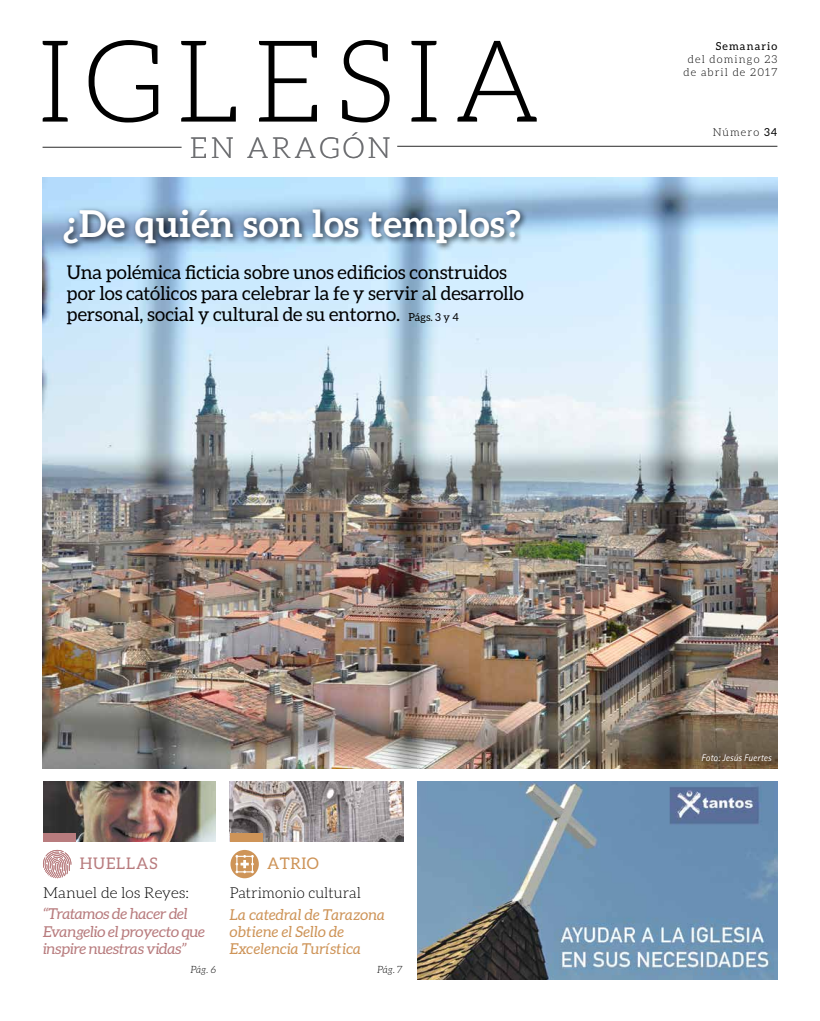
<style>
.page{position:relative;width:820px;height:1021px;background:#fff}
.page>*{position:absolute;margin:0;border:0;box-sizing:border-box;transform-origin:0 0}
.t1{font:300 114px "Aleo";letter-spacing:.1em;color:#000}
.t2{font:700 37px "Aleo";letter-spacing:.01em;color:#fff}
.t3{font:300 29px "Aleo";letter-spacing:.1em;color:#6d6e71}
.t4{font:19px/21px "Aleo";letter-spacing:-.01em;color:#000}
.t5{font:16px "Aleo";letter-spacing:.05em;color:#b87c7e}
.t6{font:16px "Aleo";letter-spacing:.025em;color:#ce9458}
.t7{font:italic 15px/17.3px "Aleo";letter-spacing:-.02em;color:#b87c7e;scale:1.04 1}
.t8{font:italic 15px/17.3px "Aleo";letter-spacing:.01em;color:#ce9458}
.t9{font:300 15px "Aleo";color:#000}
.t10{font:300 15px "Aleo";color:#000;scale:1.04 1}
.t11{font:300 11px/13.2px "Aleo";letter-spacing:.1em;color:#000;text-align:center}
.t12{font:11px "Aleo";letter-spacing:.1em;color:#000}
.t13{font:italic 300 10px "Aleo";letter-spacing:-.01em;color:#000}
.t14{font:italic 9.5px "Rotis Sans Serif";letter-spacing:.01em;color:#fff}
.s1{font-size:11px}
.s2{font-weight:400}
</style>
<div class="page">
<hr style="left:43px;top:147px;width:138px;height:1px;background:#000">
<hr style="left:397px;top:146px;width:380px;height:1px;background:#000">
<img style="left:43px;top:177px;width:734px;height:591px">
<div style="left:60px;top:205px;width:468px;height:46px;background:#000;opacity:.75"></div>
<img style="left:230px;top:781px;width:173px;height:61px">
<div style="left:230px;top:833px;width:33px;height:9px;background:#ce9458"></div>
<svg style="left:230px;top:849px;width:29px;height:29px"></svg>
<img style="left:43px;top:781px;width:173px;height:61px">
<div style="left:43px;top:833px;width:33px;height:9px;background:#b87c7e"></div>
<svg style="left:43px;top:849px;width:28px;height:29px"></svg>
<img style="left:417px;top:781px;width:360px;height:198px">
<h1 class="t1" style="left:37px;top:20px;width:505px">IGLESIA</h1>
<h3 class="t3" style="left:190px;top:132px;width:202px">EN ARAGÓN</h3>
<h2 class="t2" style="left:63px;top:202px;width:459px">¿De quién son los templos?</h2>
<p class="t4" style="left:67px;top:261px;width:458px">Una polémica ficticia sobre unos edificios construidos por los católicos para celebrar la fe y servir al desarrollo personal, social y cultural de su entorno. <span class="s1">Págs. 3 y 4</span></p>
<p class="t12" style="left:715px;top:40px;width:63px">Semanario</p>
<p class="t11" style="left:683px;top:53px;width:95px">del domingo 23 de abril de 2017</p>
<p class="t11" style="left:712px;top:126px;width:66px">Número <span class="s2">34</span></p>
<p class="t5" style="left:80px;top:854px;width:79px">HUELLAS</p>
<p class="t10" style="left:43px;top:884px;width:142px">Manuel de los Reyes:</p>
<p class="t7" style="left:43px;top:905px;width:157px">“Tratamos de hacer del<br>Evangelio el proyecto que inspire nuestras vidas”</p>
<p class="t13" style="left:190px;top:963px;width:27px">Pág. 6</p>
<p class="t6" style="left:267px;top:854px;width:53px">ATRIO</p>
<p class="t9" style="left:230px;top:884px;width:133px">Patrimonio cultural</p>
<p class="t8" style="left:230px;top:905px;width:156px">La catedral de Tarazona obtiene el Sello de<br>Excelencia Turística</p>
<p class="t13" style="left:377px;top:963px;width:27px">Pág. 7</p>
<p class="t14" style="left:701px;top:752px;width:72px">Foto: Jesús Fuertes</p>
</div>
